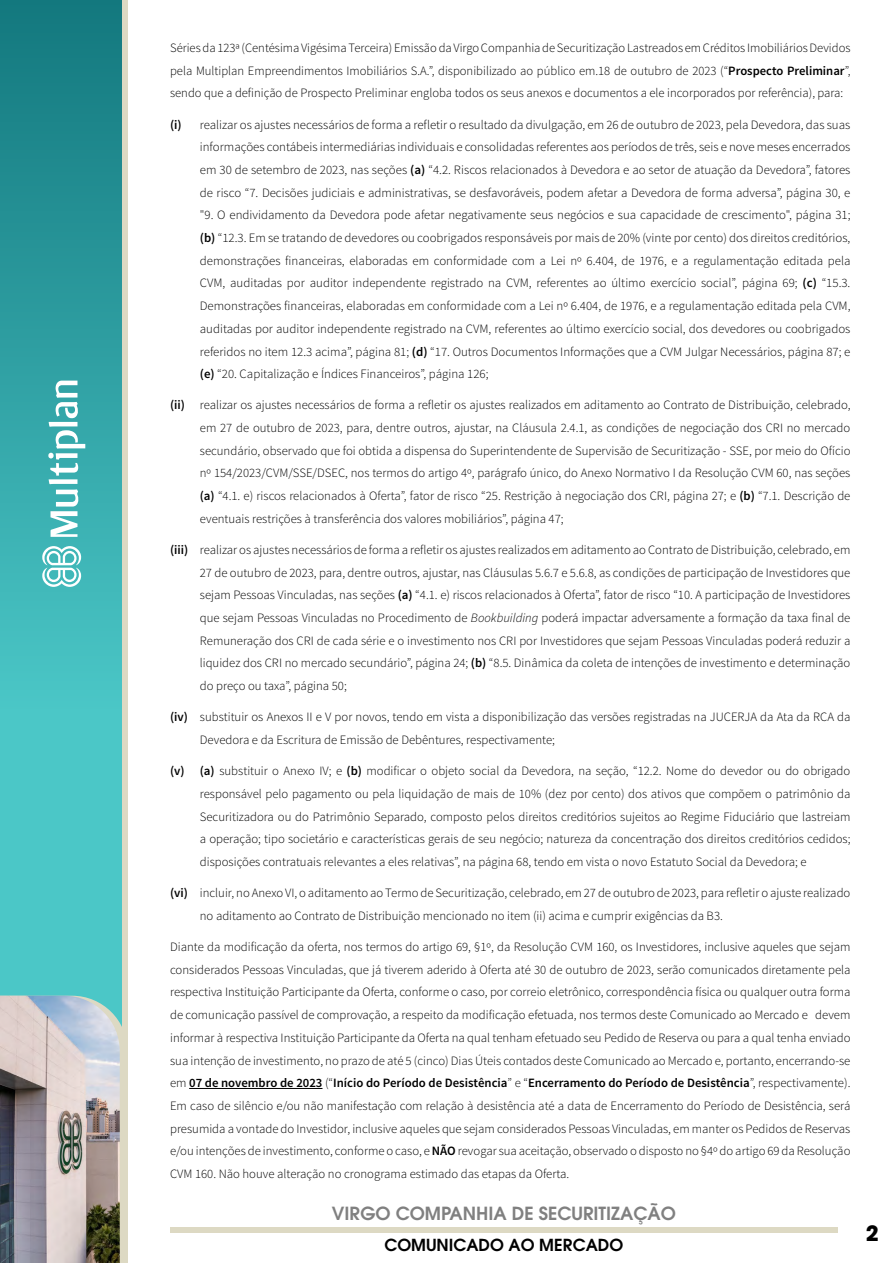
<style>
.page{position:relative;width:893px;height:1263px;background:#fff}
.page>*{position:absolute;margin:0;border:0;box-sizing:border-box;transform-origin:0 0}
.t1{font:700 21px "ITC Avant Garde Pro";color:#000}
.t2{font:600 18px "ITC Avant Garde Pro";color:#808080}
.t3{font:600 16.5px "ITC Avant Garde Pro";color:#000}
.t4{font:300 12.75px/22.6px "Source Sans Pro";color:#000;text-align:justify}
.s1{font-weight:600}
.s2{font-style:italic}
</style>
<div class="page">
<div style="left:170px;top:1228px;width:668px;height:5px;background:#ddd9c3"></div>
<div style="left:0;top:0;width:128px;height:1263px;background:#4bc7c7"></div>
<img style="left:0;top:0;width:122px;height:620px">
<svg style="left:42px;top:546px;width:39px;height:41px"></svg>
<svg style="left:48px;top:381px;width:37px;height:156px;background:#76c5c6"></svg>
<img style="left:0;top:996px;width:120px;height:267px">
<div style="left:122px;top:0;width:6px;height:1263px;background:#ddd9c3"></div>
<hr style="left:189px;top:1088px;width:133px;height:1px;background:#000">
<p class="t4" style="left:170px;top:37px;width:682px">Séries da 123ª (Centésima Vigésima Terceira) Emissão da Virgo Companhia de Securitização Lastreados em Créditos Imobiliários Devidos pela Multiplan Empreendimentos Imobiliários S.A.”, disponibilizado ao público em.18 de outubro de 2023 (“<span class="s1">Prospecto Preliminar</span>”, sendo que a definição de Prospecto Preliminar engloba todos os seus anexos e documentos a ele incorporados por referência), para:</p>
<p class="t4" style="left:200px;top:113px;width:652px;text-indent:-30px"><span class="s1">(i)</span> realizar os ajustes necessários de forma a refletir o resultado da divulgação, em 26 de outubro de 2023, pela Devedora, das suas informações contábeis intermediárias individuais e consolidadas referentes aos períodos de três, seis e nove meses encerrados em 30 de setembro de 2023, nas seções <span class="s1">(a)</span> “4.2. Riscos relacionados à Devedora e ao setor de atuação da Devedora”, fatores de risco “7. Decisões judiciais e administrativas, se desfavoráveis, podem afetar a Devedora de forma adversa”, página 30, e "9. O endividamento da Devedora pode afetar negativamente seus negócios e sua capacidade de crescimento", página 31; <span class="s1">(b)</span> “12.3. Em se tratando de devedores ou coobrigados responsáveis por mais de 20% (vinte por cento) dos direitos creditórios, demonstrações financeiras, elaboradas em conformidade com a Lei nº 6.404, de 1976, e a regulamentação editada pela CVM, auditadas por auditor independente registrado na CVM, referentes ao último exercício social”, página 69; <span class="s1">(c)</span> “15.3.<br>Demonstrações financeiras, elaboradas em conformidade com a Lei nº 6.404, de 1976, e a regulamentação editada pela CVM, auditadas por auditor independente registrado na CVM, referentes ao último exercício social, dos devedores ou coobrigados referidos no item 12.3 acima”, página 81; <span class="s1">(d)</span> “17. Outros Documentos Informações que a CVM Julgar Necessários, página 87; e <span class="s1">(e)</span> “20. Capitalização e Índices Financeiros”, página 126;</p>
<p class="t4" style="left:200px;top:394px;width:652px;text-indent:-30px"><span class="s1">(ii)</span> realizar os ajustes necessários de forma a refletir os ajustes realizados em aditamento ao Contrato de Distribuição, celebrado, em 27 de outubro de 2023, para, dentre outros, ajustar, na Cláusula 2.4.1, as condições de negociação dos CRI no mercado secundário, observado que foi obtida a dispensa do Superintendente de Supervisão de Securitização - SSE, por meio do Ofício nº 154/2023/CVM/SSE/DSEC, nos termos do artigo 4º, parágrafo único, do Anexo Normativo I da Resolução CVM 60, nas seções <span class="s1">(a)</span> “4.1. e) riscos relacionados à Oferta”, fator de risco “25. Restrição à negociação dos CRI, página 27; e <span class="s1">(b)</span> “7.1. Descrição de eventuais restrições à transferência dos valores mobiliários”, página 47;</p>
<p class="t4" style="left:200px;top:538px;width:652px;text-indent:-30px"><span class="s1">(iii)</span> realizar os ajustes necessários de forma a refletir os ajustes realizados em aditamento ao Contrato de Distribuição, celebrado, em 27 de outubro de 2023, para, dentre outros, ajustar, nas Cláusulas 5.6.7 e 5.6.8, as condições de participação de Investidores que sejam Pessoas Vinculadas, nas seções <span class="s1">(a)</span> “4.1. e) riscos relacionados à Oferta”, fator de risco “10. A participação de Investidores que sejam Pessoas Vinculadas no Procedimento de <span class="s2">Bookbuilding</span> poderá impactar adversamente a formação da taxa final de Remuneração dos CRI de cada série e o investimento nos CRI por Investidores que sejam Pessoas Vinculadas poderá reduzir a liquidez dos CRI no mercado secundário”, página 24; <span class="s1">(b)</span> “8.5. Dinâmica da coleta de intenções de investimento e determinação do preço ou taxa”, página 50;</p>
<p class="t4" style="left:200px;top:706px;width:652px;text-indent:-30px"><span class="s1">(iv)</span> substituir os Anexos II e V por novos, tendo em vista a disponibilização das versões registradas na JUCERJA da Ata da RCA da<br>Devedora e da Escritura de Emissão de Debêntures, respectivamente;</p>
<p class="t4" style="left:200px;top:760px;width:652px;text-indent:-30px"><span class="s1">(v) (a)</span> substituir o Anexo IV; e <span class="s1">(b)</span> modificar o objeto social da Devedora, na seção, “12.2. Nome do devedor ou do obrigado responsável pelo pagamento ou pela liquidação de mais de 10% (dez por cento) dos ativos que compõem o patrimônio da Securitizadora ou do Patrimônio Separado, composto pelos direitos creditórios sujeitos ao Regime Fiduciário que lastreiam a operação; tipo societário e características gerais de seu negócio; natureza da concentração dos direitos creditórios cedidos; disposições contratuais relevantes a eles relativas”, na página 68, tendo em vista o novo Estatuto Social da Devedora; e</p>
<p class="t4" style="left:200px;top:882px;width:652px;text-indent:-30px"><span class="s1">(vi)</span> incluir, no Anexo VI, o aditamento ao Termo de Securitização, celebrado, em 27 de outubro de 2023, para refletir o ajuste realizado no aditamento ao Contrato de Distribuição mencionado no item (ii) acima e cumprir exigências da B3.</p>
<p class="t4" style="left:170px;top:935px;width:682px">Diante da modificação da oferta, nos termos do artigo 69, §1º, da Resolução CVM 160, os Investidores, inclusive aqueles que sejam considerados Pessoas Vinculadas, que já tiverem aderido à Oferta até 30 de outubro de 2023, serão comunicados diretamente pela respectiva Instituição Participante da Oferta, conforme o caso, por correio eletrônico, correspondência física ou qualquer outra forma de comunicação passível de comprovação, a respeito da modificação efetuada, nos termos deste Comunicado ao Mercado e devem informar à respectiva Instituição Participante da Oferta na qual tenham efetuado seu Pedido de Reserva ou para a qual tenha enviado sua intenção de investimento, no prazo de até 5 (cinco) Dias Úteis contados deste Comunicado ao Mercado e, portanto, encerrando-se em <span class="s1">07 de novembro de 2023</span> (“<span class="s1">Início do Período de Desistência</span>” e “<span class="s1">Encerramento do Período de Desistência</span>”, respectivamente).<br>Em caso de silêncio e/ou não manifestação com relação à desistência até a data de Encerramento do Período de Desistência, será presumida a vontade do Investidor, inclusive aqueles que sejam considerados Pessoas Vinculadas, em manter os Pedidos de Reservas e/ou intenções de investimento, conforme o caso, e <span class="s1">NÃO</span> revogar sua aceitação, observado o disposto no §4º do artigo 69 da Resolução CVM 160. Não houve alteração no cronograma estimado das etapas da Oferta.</p>
<h2 class="t2" style="left:332px;top:1201px;width:345px">VIRGO COMPANHIA DE SECURITIZAÇÃO</h2>
<p class="t3" style="left:384px;top:1234px;width:240px">COMUNICADO AO MERCADO</p>
<h1 class="t1" style="left:866px;top:1219px;width:14px">2</h1>
</div>
